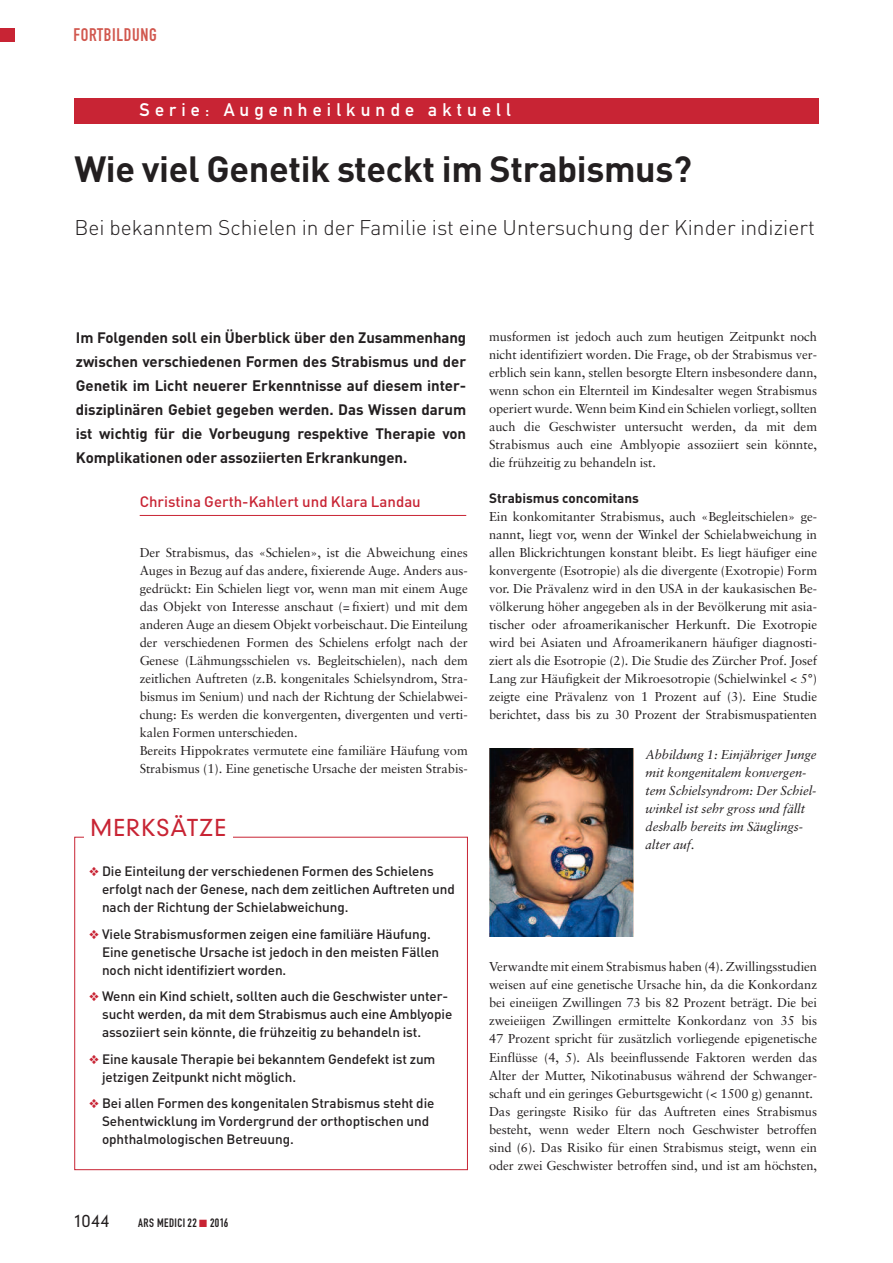
<style>
.page{position:relative;width:893px;height:1263px;background:#fff}
.page>*{position:absolute;margin:0;border:0;box-sizing:border-box;transform-origin:0 0}
.t1{font:700 36px "DIN";letter-spacing:-.01em;color:#231f20}
.t2{font:300 22.5px "DIN Neuzeit Grotesk";letter-spacing:.05em;color:#c82434}
.t3{font:300 21px "DIN";color:#231f20}
.t4{font:18px "DIN Mittelschrift";letter-spacing:.29em;color:#fff}
.t5{font:18px "DIN Engschrift";letter-spacing:.035em;color:#d1574e}
.t6{font:300 16.5px "DIN Neuzeit Grotesk";color:#231f20}
.t7{font:700 15px/24px "DIN";letter-spacing:-.005em;color:#231f20;text-align:justify}
.t8{font:500 15px "DIN";color:#c82434}
.t9{font:500 13.5px/18px "DIN";letter-spacing:-.005em;color:#231f20}
.t10{font:700 13.5px "DIN";color:#231f20}
.t11{font:12.9px/18px "Sabon";letter-spacing:-.005em;color:#231f20}
.t12{font:italic 12.9px/18px "Sabon";letter-spacing:-.005em;color:#231f20}
.t13{font:12px "DIN Engschrift";letter-spacing:.035em;color:#231f20}
.s1{color:#c82434}
</style>
<div class="page">
<div style="left:0;top:28px;width:15px;height:14px;background:#c82434"></div>
<hr style="left:140px;top:515px;width:326px;height:1px;background:#c82434">
<div style="left:74px;top:98px;width:745px;height:25px;background:#c82434"></div>
<img style="left:489px;top:748px;width:144px;height:188px">
<h3 class="t5" style="left:73px;top:28px;width:85px">FORTBILDUNG</h3>
<h3 class="t4" style="left:140px;top:103px;width:373px">Serie: Augenheilkunde aktuell</h3>
<h1 class="t1" style="left:74px;top:149px;width:619px">Wie viel Genetik steckt im Strabismus?</h1>
<h3 class="t3" style="left:74px;top:215px;width:742px">Bei bekanntem Schielen in der Familie ist eine Untersuchung der Kinder indiziert</h3>
<p class="t7" style="left:76px;top:326px;width:392px">Im Folgenden soll ein Überblick über den Zusammenhang zwischen verschiedenen Formen des Strabismus und der Genetik im Licht neuerer Erkenntnisse auf diesem inter&shy;disziplinären Gebiet gegeben werden. Das Wissen darum ist wichtig für die Vorbeugung respektive Therapie von Komplikationen oder assoziierten Erkrankungen.</p>
<p class="t8" style="left:140px;top:493px;width:283px">Christina Gerth-Kahlert und Klara Landau</p>
<p class="t11" style="left:140px;top:545px;width:330px">Der Strabismus, das «Schielen», ist die Abweichung eines Auges in Bezug auf das andere, fixierende Auge. Anders aus&shy;gedrückt: Ein Schielen liegt vor, wenn man mit einem Auge das Objekt von Interesse anschaut (= fixiert) und mit dem anderen Auge an diesem Objekt vorbeischaut. Die Einteilung der verschiedenen Formen des Schielens erfolgt nach der Genese (Lähmungsschielen vs. Begleitschielen), nach dem zeitlichen Auftreten (z.B. kongenitales Schielsyndrom, Stra&shy;bismus im Senium) und nach der Richtung der Schielabwei&shy;chung: Es werden die konvergenten, divergenten und verti&shy;kalen Formen unterschieden.<br>Bereits Hippokrates vermutete eine familiäre Häufung vom Strabismus (1). Eine genetische Ursache der meisten Strabis-</p>
<h2 class="t2" style="left:91px;top:819px;width:137px">MERKSÄTZE</h2>
<p class="t9" style="left:102px;top:862px;width:354px;text-indent:-13px"><span class="s1">❖</span> Die Einteilung der verschiedenen Formen des Schielens erfolgt nach der Genese, nach dem zeitlichen Auftreten und nach der Richtung der Schielabweichung.</p>
<p class="t9" style="left:102px;top:925px;width:339px;text-indent:-13px"><span class="s1">❖</span> Viele Strabismusformen zeigen eine familiäre Häufung.<br>Eine genetische Ursache ist jedoch in den meisten Fällen noch nicht identifiziert worden.</p>
<p class="t9" style="left:102px;top:987px;width:352px;text-indent:-13px"><span class="s1">❖</span> Wenn ein Kind schielt, sollten auch die Geschwister unter&shy;sucht werden, da mit dem Strabismus auch eine Amblyopie assoziiert sein könnte, die frühzeitig zu behandeln ist.</p>
<p class="t9" style="left:102px;top:1050px;width:335px;text-indent:-13px"><span class="s1">❖</span> Eine kausale Therapie bei bekanntem Gendefekt ist zum jetzigen Zeitpunkt nicht möglich.</p>
<p class="t9" style="left:102px;top:1094px;width:334px;text-indent:-13px"><span class="s1">❖</span> Bei allen Formen des kongenitalen Strabismus steht die<br>Sehentwicklung im Vordergrund der orthoptischen und ophthalmologischen Betreuung.</p>
<p class="t6" style="left:74px;top:1214px;width:36px">1044</p>
<p class="t13" style="left:138px;top:1218px;width:92px">ARS MEDICI22 <span class="s1">■</span> 2016</p>
<p class="t11" style="left:489px;top:329px;width:330px;text-align:justify">musformen ist jedoch auch zum heutigen Zeitpunkt noch nicht identifiziert worden. Die Frage, ob der Strabismus ver&shy;erblich sein kann, stellen besorgte Eltern insbesondere dann, wenn schon ein Elternteil im Kindesalter wegen Strabismus operiert wurde. Wenn beim Kind ein Schielen vorliegt, sollten auch die Geschwister untersucht werden, da mit dem Strabismus auch eine Amblyopie assoziiert sein könnte, die frühzeitig zu behandeln ist.</p>
<p class="t10" style="left:489px;top:491px;width:151px">Strabismus concomitans</p>
<p class="t11" style="left:489px;top:509px;width:330px;text-align:justify">Ein konkomitanter Strabismus, auch «Begleitschielen» ge&shy;nannt, liegt vor, wenn der Winkel der Schielabweichung in allen Blickrichtungen konstant bleibt. Es liegt häufiger eine konvergente (Esotropie) als die divergente (Exotropie) Form vor. Die Prävalenz wird in den USA in der kaukasischen Be&shy;völkerung höher angegeben als in der Bevölkerung mit asia&shy;tischer oder afroamerikanischer Herkunft. Die Exotropie wird bei Asiaten und Afroamerikanern häufiger diagnosti&shy;ziert als die Esotropie (2). Die Studie des Zürcher Prof. Josef Lang zur Häufigkeit der Mikroesotropie (Schielwinkel &lt; 5°) zeigte eine Prävalenz von 1 Prozent auf (3). Eine Studie berichtet, dass bis zu 30 Prozent der Strabismuspatienten</p>
<p class="t12" style="left:646px;top:747px;width:173px">Abbildung 1: Einjähriger Junge mit kongenitalem konvergen&shy;tem Schielsyndrom: Der Schiel&shy;winkel ist sehr gross und fällt deshalb bereits im Säuglings&shy;alter auf.</p>
<p class="t11" style="left:489px;top:959px;width:330px">Verwandte mit einem Strabismus haben (4). Zwillingsstudien weisen auf eine genetische Ursache hin, da die Konkordanz bei eineiigen Zwillingen 73 bis 82 Prozent beträgt. Die bei zweieiigen Zwillingen ermittelte Konkordanz von 35 bis 47 Prozent spricht für zusätzlich vorliegende epigenetische Einflüsse (4, 5). Als beeinflussende Faktoren werden das Alter der Mutter, Nikotinabusus während der Schwanger&shy;schaft und ein geringes Geburtsgewicht (&lt; 1500 g) genannt.<br>Das geringste Risiko für das Auftreten eines Strabismus besteht, wenn weder Eltern noch Geschwister betroffen sind (6). Das Risiko für einen Strabismus steigt, wenn ein oder zwei Geschwister betroffen sind, und ist am höchsten,</p>
</div>
